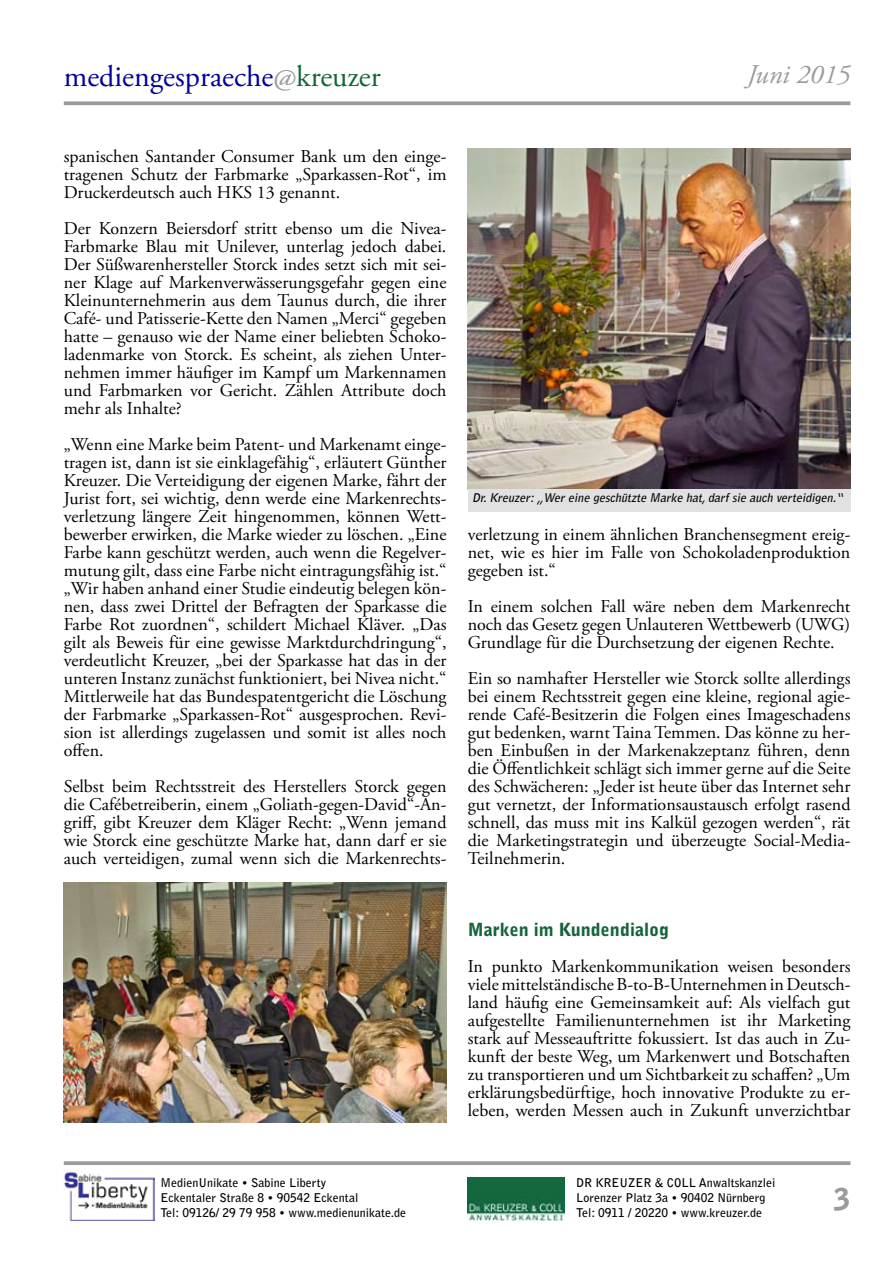
<style>
.page{position:relative;width:893px;height:1263px;background:#fff}
.page>*{position:absolute;margin:0;border:0;box-sizing:border-box;transform-origin:0 0}
.t1{font:30px "Adobe Garamond Pro";color:#00009b}
.t2{font:900 30px "Bell Gothic Std";color:#9b9b9b}
.t3{font:italic 27px "Adobe Garamond Pro";color:#9b9b9b}
.t4{font:18px/18px "Adobe Garamond Pro";color:#000;text-align:justify}
.t5{font:900 18px "Bell Gothic Std";color:#14643c}
.t6{font:700 12px/15px "Bell Gothic Std";color:#000}
.t7{font:italic 700 12px "Bell Gothic Std";color:#000}
.s1{color:#9b9b9b}
.s2{color:#14643c}
</style>
<div class="page">
<img style="left:64px;top:1170px;width:91px;height:50px">
<img style="left:468px;top:1178px;width:96px;height:42px">
<svg style="left:64px;top:1161px;width:786px;height:4px;background:#a1a1a1"></svg>
<svg style="left:64px;top:101px;width:786px;height:4px;background:#a5a5a5"></svg>
<img style="left:64px;top:882px;width:382px;height:241px">
<img style="left:468px;top:149px;width:382px;height:340px">
<div style="left:468px;top:489px;width:382px;height:22px;background:#e1e1e1"></div>
<h1 class="t1" style="left:64px;top:58px;width:318px">mediengespraeche<span class="s1">@</span><span class="s2">kreuzer</span></h1>
<h2 class="t3" style="left:747px;top:59px;width:105px">Juni 2015</h2>
<p class="t4" style="left:64px;top:148px;width:384px">spanischen Santander Consumer Bank um den einge&shy;tragenen Schutz der Farbmarke „Sparkassen-Rot“, im Druckerdeutsch auch HKS 13 genannt.</p>
<p class="t4" style="left:64px;top:220px;width:384px">Der Konzern Beiersdorf stritt ebenso um die Nivea-Farbmarke Blau mit Unilever, unterlag jedoch dabei.<br>Der Süßwarenhersteller Storck indes setzt sich mit sei&shy;ner Klage auf Markenverwässerungsgefahr gegen eine Kleinunternehmerin aus dem Taunus durch, die ihrer Café- und Patisserie-Kette den Namen „Merci“ gegeben hatte – genauso wie der Name einer beliebten Schoko&shy;ladenmarke von Storck. Es scheint, als ziehen Unter&shy;nehmen immer häufiger im Kampf um Markennamen und Farbmarken vor Gericht. Zählen Attribute doch mehr als Inhalte?</p>
<p class="t4" style="left:64px;top:436px;width:384px">„Wenn eine Marke beim Patent- und Markenamt einge&shy;tragen ist, dann ist sie einklagefähig“, erläutert Günther Kreuzer. Die Verteidigung der eigenen Marke, fährt der Jurist fort, sei wichtig, denn werde eine Markenrechts&shy;verletzung längere Zeit hingenommen, können Wett&shy;bewerber erwirken, die Marke wieder zu löschen. „Eine Farbe kann geschützt werden, auch wenn die Regelver&shy;mutung gilt, dass eine Farbe nicht eintragungsfähig ist.“ „Wir haben anhand einer Studie eindeutig belegen kön&shy;nen, dass zwei Drittel der Befragten der Sparkasse die Farbe Rot zuordnen“, schildert Michael Kläver. „Das gilt als Beweis für eine gewisse Marktdurchdringung“, verdeutlicht Kreuzer, „bei der Sparkasse hat das in der unteren Instanz zunächst funktioniert, bei Nivea nicht.“ Mittlerweile hat das Bundespatentgericht die Löschung der Farbmarke „Sparkassen-Rot“ ausgesprochen. Revi&shy;sion ist allerdings zugelassen und somit ist alles noch offen.</p>
<p class="t4" style="left:64px;top:778px;width:384px">Selbst beim Rechtsstreit des Herstellers Storck gegen die Cafébetreiberin, einem „Goliath-gegen-David“-An&shy;griff, gibt Kreuzer dem Kläger Recht: „Wenn jemand wie Storck eine geschützte Marke hat, dann darf er sie auch verteidigen, zumal wenn sich die Markenrechts-</p>
<p class="t7" style="left:472px;top:491px;width:375px">Dr.Kreuzer:„Wer eine geschützte Marke hat,darf sie auch verteidigen.“</p>
<p class="t4" style="left:468px;top:526px;width:384px">verletzung in einem ähnlichen Branchensegment ereig&shy;net, wie es hier im Falle von Schokoladenproduktion gegeben ist.“</p>
<p class="t4" style="left:468px;top:598px;width:384px">In einem solchen Fall wäre neben dem Markenrecht noch das Gesetz gegen Unlauteren Wettbewerb (UWG)<br>Grundlage für die Durchsetzung der eigenen Rechte.</p>
<p class="t4" style="left:468px;top:670px;width:384px">Ein so namhafter Hersteller wie Storck sollte allerdings bei einem Rechtsstreit gegen eine kleine, regional agie&shy;rende Café-Besitzerin die Folgen eines Imageschadens gut bedenken, warnt Taina Temmen. Das könne zu her&shy;ben Einbußen in der Markenakzeptanz führen, denn die Öffentlichkeit schlägt sich immer gerne auf die Seite des Schwächeren: „Jeder ist heute über das Internet sehr gut vernetzt, der Informationsaustausch erfolgt rasend schnell, das muss mit ins Kalkül gezogen werden“, rät die Marketingstrategin und überzeugte Social-Media-Teilnehmerin.</p>
<p class="t5" style="left:468px;top:919px;width:203px">Marken im Kundendialog</p>
<p class="t4" style="left:468px;top:958px;width:384px">In punkto Markenkommunikation weisen besonders viele mittelständische B-to-B-Unternehmen in Deutsch&shy;land häufig eine Gemeinsamkeit auf: Als vielfach gut aufgestellte Familienunternehmen ist ihr Marketing stark auf Messeauftritte fokussiert. Ist das auch in Zu&shy;kunft der beste Weg, um Markenwert und Botschaften zu transportieren und um Sichtbarkeit zu schaffen? „Um erklärungsbedürftige, hoch innovative Produkte zu er&shy;leben, werden Messen auch in Zukunft unverzichtbar</p>
<p class="t6" style="left:160px;top:1175px;width:247px">MedienUnikate • Sabine Liberty<br>Eckentaler Straße 8 • 90542 Eckental<br>Tel: 09126/ 29 79 958 • www.medienunikate.de</p>
<p class="t6" style="left:576px;top:1175px;width:201px">DR KREUZER &amp; COLL Anwaltskanzlei<br>Lorenzer Platz 3a • 90402 Nürnberg<br>Tel: 0911 / 20220 • www.kreuzer.de</p>
<h1 class="t2" style="left:834px;top:1182px;width:18px">3</h1>
</div>
